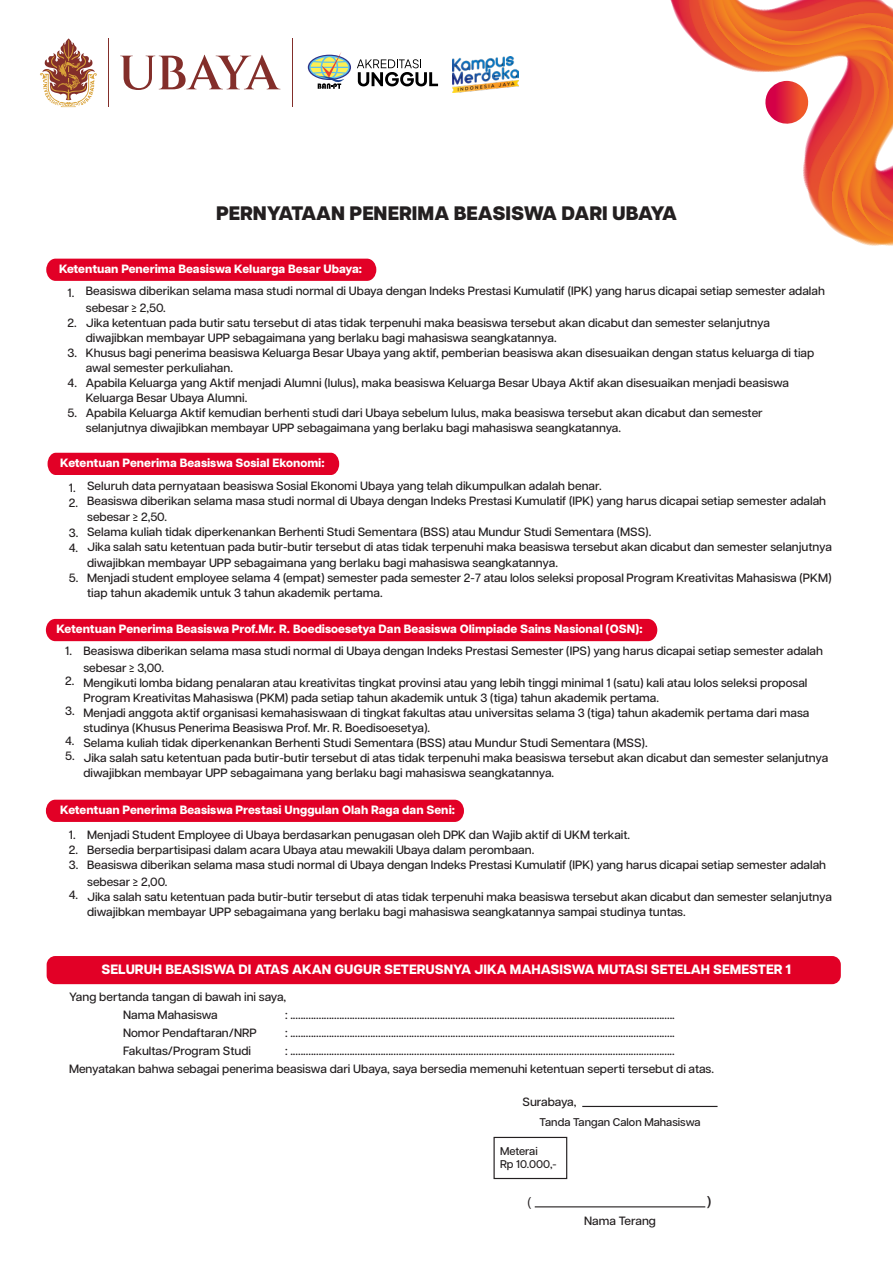
<style>
.page{position:relative;width:893px;height:1263px;background:#fff}
.page>*{position:absolute;margin:0;border:0;box-sizing:border-box;transform-origin:0 0}
.t1{font:800 19.5px "Articulat CF";color:#231f20}
.t2{font:800 13.5px "Articulat CF";color:#fff}
.t3{font:13.5px "Plus Jakarta Sans";color:#231f20}
.t4{font:600 13.5px "Plus Jakarta Sans";color:#231f20}
.t5{font:500 12px/15px "Articulat CF";color:#231f20}
.t6{font:800 12px "Articulat CF";color:#fff}
.t7{font:500 11.25px/13.5px "Articulat CF";color:#231f20}
</style>
<div class="page">
<div style="left:46px;top:800px;width:418px;height:22px;background:#e20026"></div>
<div style="left:46px;top:619px;width:611px;height:22px;background:#e20026"></div>
<div style="left:48px;top:453px;width:291px;height:22px;background:#e20026"></div>
<div style="left:46px;top:259px;width:330px;height:22px;background:#e20026"></div>
<hr style="left:535px;top:1206px;width:170px;height:1px;background:#231f20">
<div style="left:493px;top:1137px;width:74px;height:42px;border:1px solid #231f20"></div>
<div style="left:47px;top:956px;width:794px;height:28px;background:#e20026;border-radius:9px"></div>
<hr style="left:582px;top:1106px;width:135px;height:1px;background:#231f20">
<svg style="left:670px;top:0;width:223px;height:246px"></svg>
<img style="left:452px;top:57px;width:67px;height:35px">
<svg style="left:120px;top:55px;width:160px;height:35px"></svg>
<hr style="left:108px;top:39px;width:1px;height:68px;background:#832e2a">
<hr style="left:292px;top:39px;width:1px;height:68px;background:#832e2a">
<svg style="left:40px;top:38px;width:57px;height:69px"></svg>
<svg style="left:308px;top:55px;width:43px;height:25px"></svg>
<svg style="left:309px;top:56px;width:41px;height:23px"></svg>
<svg style="left:311px;top:52px;width:37px;height:37px"></svg>
<svg style="left:357px;top:59px;width:81px;height:27px"></svg>
<h1 class="t1" style="left:216px;top:198px;width:462px">PERNYATAAN PENERIMA BEASISWA DARI UBAYA</h1>
<p class="t6" style="left:59px;top:260px;width:304px">Ketentuan Penerima Beasiswa Keluarga Besar Ubaya:</p>
<p class="t5" style="left:67px;top:284px;width:8px">1.</p>
<p class="t5" style="left:67px;top:314px;width:11px">2.</p>
<p class="t5" style="left:67px;top:344px;width:11px">3.</p>
<p class="t5" style="left:67px;top:374px;width:11px">4.</p>
<p class="t5" style="left:67px;top:404px;width:11px">5.</p>
<p class="t5" style="left:86px;top:282px;width:740px;line-height:16.5px">Beasiswa diberikan selama masa studi normal di Ubaya dengan Indeks Prestasi Kumulatif (IPK) yang harus dicapai setiap semester adalah sebesar ≥ 2,50.</p>
<p class="t5" style="left:86px;top:314px;width:730px">Jika ketentuan pada butir satu tersebut di atas tidak terpenuhi maka beasiswa tersebut akan dicabut dan semester selanjutnya diwajibkan membayar UPP sebagaimana yang berlaku bagi mahasiswa seangkatannya.<br>Khusus bagi penerima beasiswa Keluarga Besar Ubaya yang aktif, pemberian beasiswa akan disesuaikan dengan status keluarga di tiap awal semester perkuliahan.<br>Apabila Keluarga yang Aktif menjadi Alumni (lulus), maka beasiswa Keluarga Besar Ubaya Aktif akan disesuaikan menjadi beasiswa Keluarga Besar Ubaya Alumni.<br>Apabila Keluarga Aktif kemudian berhenti studi dari Ubaya sebelum lulus, maka beasiswa tersebut akan dicabut dan semester selanjutnya diwajibkan membayar UPP sebagaimana yang berlaku bagi mahasiswa seangkatannya.</p>
<p class="t6" style="left:60px;top:454px;width:266px">Ketentuan Penerima Beasiswa Sosial Ekonomi:</p>
<p class="t5" style="left:69px;top:479px;width:11px">1.<br>2.</p>
<p class="t5" style="left:69px;top:524px;width:11px">3.<br>4.</p>
<p class="t5" style="left:69px;top:569px;width:11px">5.</p>
<p class="t5" style="left:87px;top:478px;width:740px">Seluruh data pernyataan beasiswa Sosial Ekonomi Ubaya yang telah dikumpulkan adalah benar.<br>Beasiswa diberikan selama masa studi normal di Ubaya dengan Indeks Prestasi Kumulatif (IPK) yang harus dicapai setiap semester adalah</p>
<p class="t5" style="left:87px;top:509px;width:746px">sebesar ≥ 2,50.<br>Selama kuliah tidak diperkenankan Berhenti Studi Sementara (BSS) atau Mundur Studi Sementara (MSS).<br>Jika salah satu ketentuan pada butir-butir tersebut di atas tidak terpenuhi maka beasiswa tersebut akan dicabut dan semester selanjutnya diwajibkan membayar UPP sebagaimana yang berlaku bagi mahasiswa seangkatannya.<br>Menjadi student employee selama 4 (empat) semester pada semester 2-7 atau lolos seleksi proposal Program Kreativitas Mahasiswa (PKM) tiap tahun akademik untuk 3 tahun akademik pertama.</p>
<p class="t6" style="left:57px;top:620px;width:588px">Ketentuan Penerima Beasiswa Prof.Mr. R. Boedisoesetya Dan Beasiswa Olimpiade Sains Nasional (OSN):</p>
<p class="t5" style="left:65px;top:643px;width:8px">1.</p>
<p class="t5" style="left:65px;top:673px;width:11px">2.</p>
<p class="t5" style="left:65px;top:703px;width:11px">3.</p>
<p class="t5" style="left:65px;top:733px;width:11px">4.<br>5.</p>
<p class="t5" style="left:83px;top:642px;width:741px;line-height:16.5px">Beasiswa diberikan selama masa studi normal di Ubaya dengan Indeks Prestasi Semester (IPS) yang harus dicapai setiap semester adalah sebesar ≥ 3,00.</p>
<p class="t5" style="left:83px;top:674px;width:746px">Mengikuti lomba bidang penalaran atau kreativitas tingkat provinsi atau yang lebih tinggi minimal 1 (satu) kali atau lolos seleksi proposal Program Kreativitas Mahasiswa (PKM) pada setiap tahun akademik untuk 3 (tiga) tahun akademik pertama.<br>Menjadi anggota aktif organisasi kemahasiswaan di tingkat fakultas atau universitas selama 3 (tiga) tahun akademik pertama dari masa studinya (Khusus Penerima Beasiswa Prof. Mr. R. Boedisoesetya).<br>Selama kuliah tidak diperkenankan Berhenti Studi Sementara (BSS) atau Mundur Studi Sementara (MSS).<br>Jika salah satu ketentuan pada butir-butir tersebut di atas tidak terpenuhi maka beasiswa tersebut akan dicabut dan semester selanjutnya diwajibkan membayar UPP sebagaimana yang berlaku bagi mahasiswa seangkatannya.</p>
<p class="t6" style="left:60px;top:801px;width:396px">Ketentuan Penerima Beasiswa Prestasi Unggulan Olah Raga dan Seni:</p>
<p class="t5" style="left:69px;top:827px;width:11px">1.<br>2.<br>3.</p>
<p class="t5" style="left:69px;top:887px;width:11px">4.</p>
<p class="t5" style="left:87px;top:827px;width:740px">Menjadi Student Employee di Ubaya berdasarkan penugasan oleh DPK dan Wajib aktif di UKM terkait.<br>Bersedia berpartisipasi dalam acara Ubaya atau mewakili Ubaya dalam perombaan.<br>Beasiswa diberikan selama masa studi normal di Ubaya dengan Indeks Prestasi Kumulatif (IPK) yang harus dicapai setiap semester adalah</p>
<p class="t5" style="left:87px;top:873px;width:746px">sebesar ≥ 2,00.<br>Jika salah satu ketentuan pada butir-butir tersebut di atas tidak terpenuhi maka beasiswa tersebut akan dicabut dan semester selanjutnya diwajibkan membayar UPP sebagaimana yang berlaku bagi mahasiswa seangkatannya sampai studinya tuntas.</p>
<p class="t2" style="left:102px;top:959px;width:691px">SELURUH BEASISWA DI ATAS AKAN GUGUR SETERUSNYA JIKA MAHASISWA MUTASI SETELAH SEMESTER 1</p>
<p class="t5" style="left:123px;top:987px;width:165px;line-height:18px;text-indent:-54px">Yang bertanda tangan di bawah ini saya,<br>Nama Mahasiswa</p>
<p class="t5" style="left:285px;top:1007px;width:391px">: .....................................................................................................................................................</p>
<p class="t5" style="left:123px;top:1025px;width:135px">Nomor Pendaftaran/NRP</p>
<p class="t5" style="left:285px;top:1025px;width:391px">: .....................................................................................................................................................</p>
<p class="t5" style="left:123px;top:1043px;width:130px">Fakultas/Program Studi</p>
<p class="t5" style="left:69px;top:1041px;width:646px;line-height:18px;text-indent:216px">: .....................................................................................................................................................<br>Menyatakan bahwa sebagai penerima beasiswa dari Ubaya, saya bersedia memenuhi ketentuan seperti tersebut di atas.</p>
<p class="t5" style="left:522px;top:1094px;width:55px">Surabaya,</p>
<p class="t7" style="left:539px;top:1115px;width:163px">Tanda Tangan Calon Mahasiswa</p>
<p class="t7" style="left:500px;top:1143px;width:58px">Meterai<br>Rp 10.000,-</p>
<p class="t3" style="left:528px;top:1191px;width:5px">(</p>
<p class="t4" style="left:707px;top:1190px;width:6px">)</p>
<p class="t5" style="left:584px;top:1213px;width:73px">Nama Terang</p>
</div>
